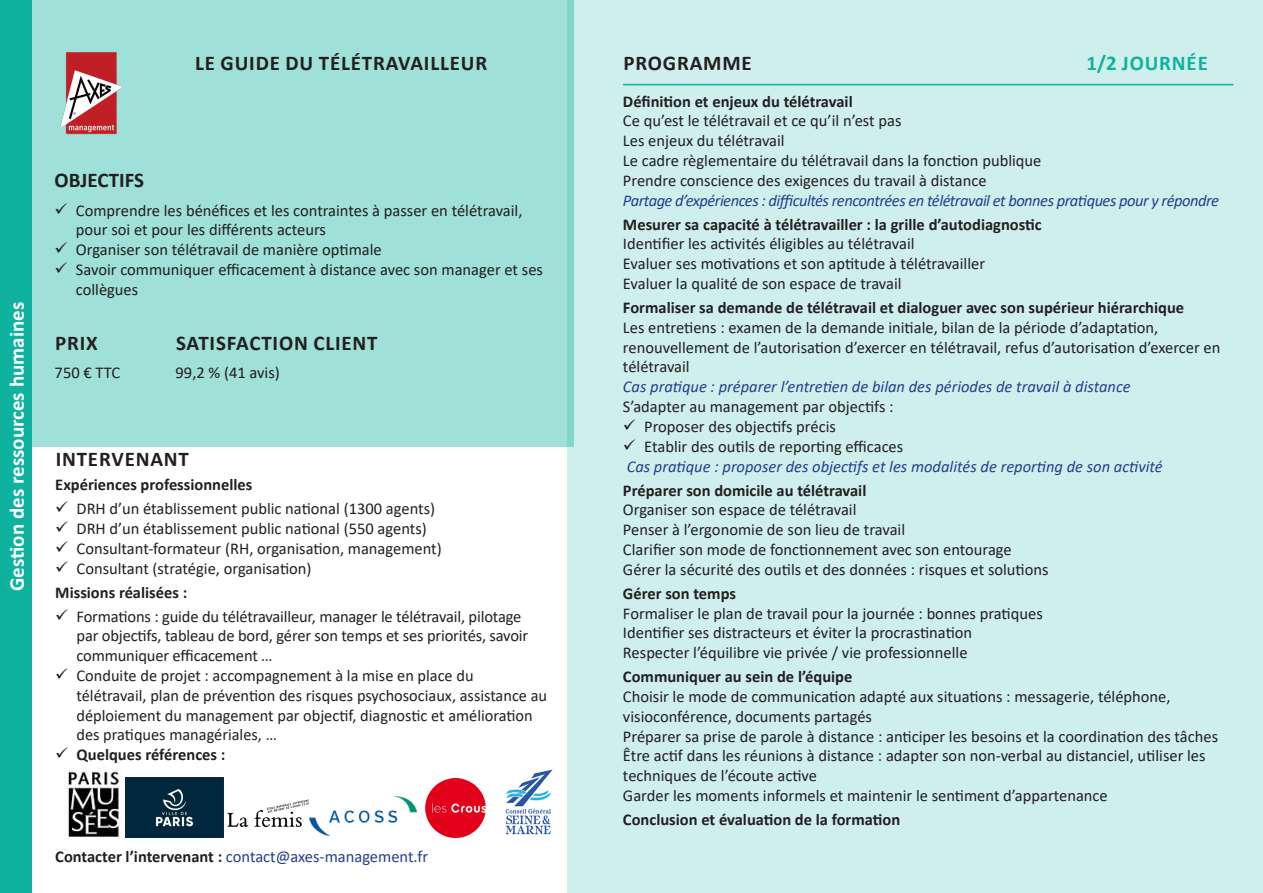
<style>
.page{position:relative;width:1263px;height:893px;background:#fff}
.page>*{position:absolute;margin:0;border:0;box-sizing:border-box;transform-origin:0 0}
.titre{font:700 21px "Calibri";letter-spacing:.04em;color:#231f20}
.t1{font:700 21px "Calibri";color:#fff}
.titre-2{font:700 21px "Calibri";letter-spacing:.04em;color:#0eb29f}
.titre-3{font:700 21px "Calibri";color:#231f20}
.texte{font:16.5px/19.8px "Calibri";color:#231f20}
.Titre_2{font:700 16.5px "Calibri";color:#231f20}
.Atelier{font:italic 16.5px "Calibri";color:#253f8e}
.Atelier-2{font:italic 16.5px "Calibri";letter-spacing:-.03em;color:#253f8e}
.Titre_2-2{font:16.5px "Calibri";color:#253f8e}
.s1{font-weight:700;color:#231f20}
</style>
<div class="page">
<div style="left:32px;top:0;width:542px;height:446px;background:#9fe0d8"></div>
<div style="left:568px;top:0;width:695px;height:893px;background:#cfefec"></div>
<hr style="left:623px;top:84px;width:610px;height:1px;background:#0eb29f">
<img style="left:425px;top:777px;width:61px;height:62px">
<img style="left:227px;top:799px;width:82px;height:29px">
<img style="left:125px;top:777px;width:98px;height:61px">
<img style="left:68px;top:770px;width:54px;height:67px">
<img style="left:505px;top:769px;width:48px;height:66px">
<img style="left:309px;top:796px;width:107px;height:40px">
<div style="left:0;top:0;width:32px;height:893px;background:#0eb29f"></div>
<img style="left:60px;top:52px;width:63px;height:83px">
<p class="titre" style="left:195px;top:48px;width:294px">LE GUIDE DU TÉLÉTRAVAILLEUR</p>
<p class="t1" style="left:2px;top:591px;width:290px;rotate:-90deg">Gestion des ressources humaines</p>
<p class="titre-3" style="left:55px;top:165px;width:91px">OBJECTIFS</p>
<p class="texte" style="left:76px;top:200px;width:448px">Comprendre les bénéfices et les contraintes à passer en télétravail, pour soi et pour les différents acteurs</p>
<p class="texte" style="left:76px;top:239px;width:307px">Organiser son télétravail de manière optimale</p>
<p class="texte" style="left:76px;top:259px;width:469px">Savoir communiquer efficacement à distance avec son manager et ses collègues</p>
<p class="titre" style="left:55px;top:328px;width:44px">PRIX</p>
<p class="texte" style="left:55px;top:362px;width:67px">750 € TTC</p>
<p class="titre" style="left:176px;top:328px;width:203px">SATISFACTION CLIENT</p>
<p class="texte" style="left:176px;top:362px;width:106px">99,2 % (41 avis)</p>
<p class="titre" style="left:56px;top:444px;width:135px">INTERVENANT</p>
<p class="Titre_2" style="left:55px;top:473px;width:199px">Expériences professionnelles</p>
<p class="texte" style="left:77px;top:498px;width:360px">DRH d’un établissement public national (1300 agents)</p>
<p class="texte" style="left:77px;top:518px;width:352px">DRH d’un établissement public national (550 agents)</p>
<p class="texte" style="left:77px;top:538px;width:367px">Consultant-formateur (RH, organisation, management)</p>
<p class="texte" style="left:77px;top:558px;width:237px">Consultant (stratégie, organisation)</p>
<p class="Titre_2" style="left:55px;top:580px;width:134px">Missions réalisées :</p>
<p class="texte" style="left:77px;top:606px;width:453px">Formations : guide du télétravailleur, manager le télétravail, pilotage par objectifs, tableau de bord, gérer son temps et ses priorités, savoir communiquer efficacement …</p>
<p class="texte" style="left:77px;top:665px;width:472px">Conduite de projet : accompagnement à la mise en place du télétravail, plan de prévention des risques psychosociaux, assistance au déploiement du management par objectif, diagnostic et amélioration des pratiques managériales, …</p>
<p class="Titre_2" style="left:77px;top:743px;width:150px">Quelques références :</p>
<p class="Titre_2-2" style="left:55px;top:845px;width:374px"><span class="s1">Contacter l’intervenant :</span> contact@axes-management.fr</p>
<p class="titre" style="left:623px;top:48px;width:130px">PROGRAMME</p>
<p class="titre-2" style="left:1086px;top:48px;width:123px">1/2 JOURNÉE</p>
<p class="Titre_2" style="left:623px;top:89px;width:231px">Définition et enjeux du télétravail</p>
<p class="texte" style="left:623px;top:111px;width:280px">Ce qu’est le télétravail et ce qu’il n’est pas</p>
<p class="texte" style="left:623px;top:130px;width:163px">Les enjeux du télétravail</p>
<p class="texte" style="left:623px;top:150px;width:420px">Le cadre règlementaire du télétravail dans la fonction publique</p>
<p class="texte" style="left:623px;top:170px;width:365px">Prendre conscience des exigences du travail à distance</p>
<p class="Atelier-2" style="left:623px;top:189px;width:598px">Partage d’expériences : difficultés rencontrées en télétravail et bonnes pratiques pour y répondre</p>
<p class="Titre_2" style="left:623px;top:212px;width:420px">Mesurer sa capacité à télétravailler : la grille d’autodiagnostic</p>
<p class="texte" style="left:623px;top:234px;width:293px">Identifier les activités éligibles au télétravail</p>
<p class="texte" style="left:623px;top:253px;width:364px">Evaluer ses motivations et son aptitude à télétravailler</p>
<p class="texte" style="left:623px;top:273px;width:280px">Evaluer la qualité de son espace de travail</p>
<p class="Titre_2" style="left:623px;top:296px;width:563px">Formaliser sa demande de télétravail et dialoguer avec son supérieur hiérarchique</p>
<p class="texte" style="left:623px;top:317px;width:599px">Les entretiens : examen de la demande initiale, bilan de la période d’adaptation, renouvellement de l’autorisation d’exercer en télétravail, refus d’autorisation d’exercer en télétravail</p>
<p class="Atelier" style="left:623px;top:375px;width:509px">Cas pratique : préparer l’entretien de bilan des périodes de travail à distance</p>
<p class="texte" style="left:623px;top:396px;width:272px">S’adapter au management par objectifs :</p>
<p class="texte" style="left:644px;top:416px;width:193px">Proposer des objectifs précis</p>
<p class="texte" style="left:644px;top:436px;width:261px">Etablir des outils de reporting efficaces</p>
<p class="Atelier" style="left:627px;top:455px;width:538px">Cas pratique : proposer des objectifs et les modalités de reporting de son activité</p>
<p class="Titre_2" style="left:623px;top:478px;width:245px">Préparer son domicile au télétravail</p>
<p class="texte" style="left:623px;top:500px;width:235px">Organiser son espace de télétravail</p>
<p class="texte" style="left:623px;top:519px;width:284px">Penser à l’ergonomie de son lieu de travail</p>
<p class="texte" style="left:623px;top:539px;width:390px">Clarifier son mode de fonctionnement avec son entourage</p>
<p class="texte" style="left:623px;top:559px;width:427px">Gérer la sécurité des outils et des données : risques et solutions</p>
<p class="Titre_2" style="left:623px;top:582px;width:115px">Gérer son temps</p>
<p class="texte" style="left:623px;top:603px;width:421px">Formaliser le plan de travail pour la journée : bonnes pratiques</p>
<p class="texte" style="left:623px;top:623px;width:351px">Identifier ses distracteurs et éviter la procrastination</p>
<p class="texte" style="left:623px;top:642px;width:346px">Respecter l’équilibre vie privée / vie professionnelle</p>
<p class="Titre_2" style="left:623px;top:665px;width:231px">Communiquer au sein de l’équipe</p>
<p class="texte" style="left:623px;top:686px;width:549px">Choisir le mode de communication adapté aux situations : messagerie, téléphone, visioconférence, documents partagés</p>
<p class="texte" style="left:623px;top:726px;width:597px">Préparer sa prise de parole à distance : anticiper les besoins et la coordination des tâches</p>
<p class="texte" style="left:623px;top:746px;width:584px">Être actif dans les réunions à distance : adapter son non-verbal au distanciel, utiliser les techniques de l’écoute active</p>
<p class="texte" style="left:623px;top:785px;width:486px">Garder les moments informels et maintenir le sentiment d’appartenance</p>
<p class="Titre_2" style="left:623px;top:808px;width:279px">Conclusion et évaluation de la formation</p>
</div>
